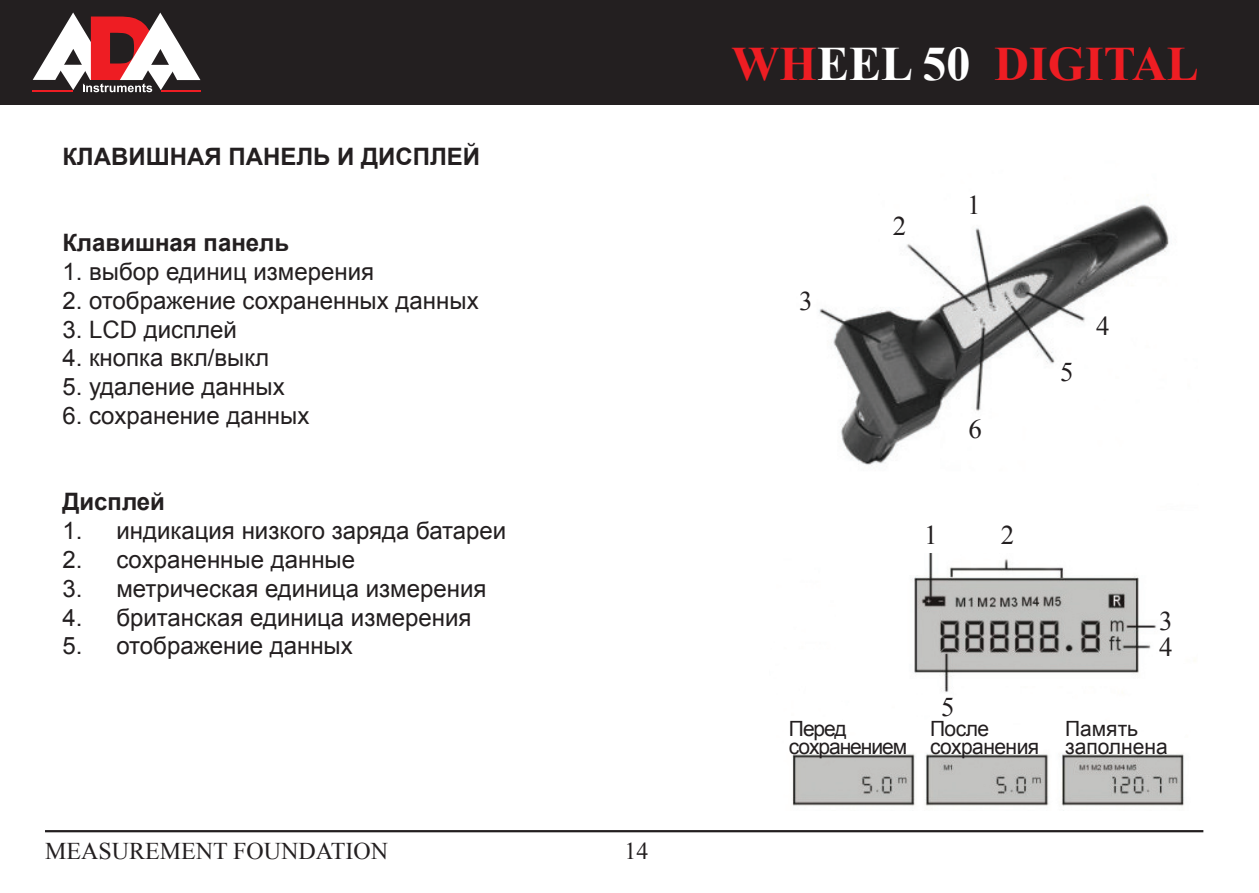
<style>
.page{position:relative;width:1259px;height:893px;background:#fff}
.page>*{position:absolute;margin:0;border:0;box-sizing:border-box;transform-origin:0 0}
.t1{font:700 48px "Times New Roman";color:#ee1d23}
.t2{font:27px "Times New Roman";color:#231f20}
.t3{font:24px/28.8px "Arial";color:#231f20;text-align:justify}
.t4{font:700 24px "Arial";color:#231f20}
.t5{font:24px "Times New Roman";color:#231f20}
.t6{font:21px/18px "Arial";letter-spacing:-.05em;color:#231f20}
.t7{font:21px/18px "Arial";letter-spacing:-.025em;color:#231f20}
.t8{font:21px/18px "Arial";color:#231f20}
.s1{color:#fff}
</style>
<div class="page">
<div style="left:1px;top:1px;width:1257px;height:104px;background:#231f20"></div>
<div style="left:0;top:0;width:1259px;height:106px;border:1px solid #231f20"></div>
<svg style="left:33px;top:12px;width:167px;height:80px"></svg>
<hr style="left:33px;top:90px;width:40px;height:2px;background:#ee1d23">
<hr style="left:161px;top:90px;width:39px;height:2px;background:#ee1d23">
<hr style="left:45px;top:830px;width:1158px;height:2px;background:#231f20">
<svg style="left:1258px;top:0;width:1px;height:106px"></svg>
<img style="left:792px;top:553px;width:403px;height:253px">
<img style="left:819px;top:194px;width:350px;height:271px">
<p class="t4" style="left:62px;top:140px;width:419px">КЛАВИШНАЯ ПАНЕЛЬ И ДИСПЛЕЙ</p>
<p class="t4" style="left:62px;top:227px;width:228px">Клавишная панель</p>
<p class="t3" style="left:62px;top:257px;width:313px">1. выбор единиц измерения</p>
<p class="t3" style="left:62px;top:286px;width:418px">2. отображение сохраненных данных</p>
<p class="t3" style="left:62px;top:315px;width:176px">3. LCD дисплей</p>
<p class="t3" style="left:62px;top:344px;width:208px">4. кнопка вкл/выкл</p>
<p class="t3" style="left:62px;top:373px;width:224px">5. удаление данных</p>
<p class="t3" style="left:62px;top:401px;width:249px">6. сохранение данных</p>
<p class="t4" style="left:62px;top:486px;width:104px">Дисплей</p>
<p class="t3" style="left:116px;top:517px;width:391px">индикация низкого заряда батареи</p>
<p class="t3" style="left:116px;top:545px;width:240px">сохраненные данные</p>
<p class="t3" style="left:116px;top:574px;width:371px">метрическая единица измерения</p>
<p class="t3" style="left:116px;top:603px;width:357px">британская единица измерения</p>
<p class="t3" style="left:116px;top:632px;width:238px">отображение данных</p>
<p class="t3" style="left:62px;top:517px;width:22px">1.<br>2.<br>3.<br>4.<br>5.</p>
<p class="t5" style="left:45px;top:835px;width:344px">MEASUREMENT FOUNDATION</p>
<p class="t5" style="left:624px;top:835px;width:24px">14</p>
<h1 class="t1" style="left:731px;top:30px;width:469px">WH<span class="s1">EEL 50</span> DIGITAL</h1>
<p class="t2" style="left:799px;top:283px;width:12px">3</p>
<p class="t2" style="left:892px;top:208px;width:13px">2</p>
<p class="t2" style="left:967px;top:187px;width:15px">1</p>
<p class="t2" style="left:968px;top:411px;width:15px">6</p>
<p class="t2" style="left:924px;top:517px;width:15px">1</p>
<p class="t2" style="left:1001px;top:517px;width:13px">2</p>
<p class="t2" style="left:1060px;top:354px;width:15px">5</p>
<p class="t2" style="left:1096px;top:307px;width:14px">4</p>
<p class="t2" style="left:941px;top:689px;width:15px">5</p>
<p class="t2" style="left:1159px;top:603px;width:12px">3</p>
<p class="t2" style="left:1159px;top:629px;width:14px">4</p>
<p class="t6" style="left:789px;top:720px;width:120px">Перед сохранением</p>
<p class="t7" style="left:930px;top:720px;width:111px">После сохранения</p>
<p class="t8" style="left:1065px;top:720px;width:104px">Память заполнена</p>
</div>
